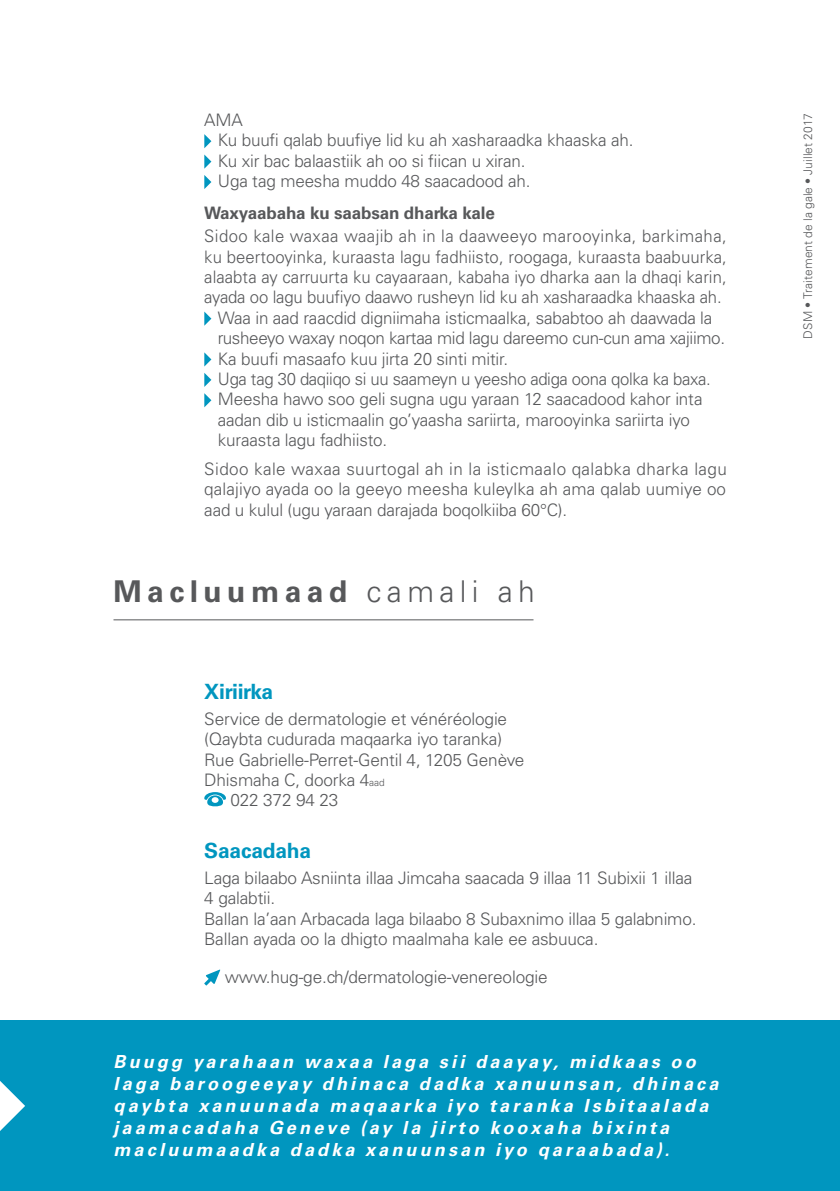
<style>
.page{position:relative;width:840px;height:1191px;background:#fff}
.page>*{position:absolute;margin:0;border:0;box-sizing:border-box;transform-origin:0 0}
.t1{font:700 30px "Univers LT Std";letter-spacing:.18em;color:#57585a}
.t2{font:700 21px "Univers LT Std";letter-spacing:-.01em;color:#0096bf}
.t3{font:italic 700 18px/22px "Univers LT Std";letter-spacing:.175em;color:#fff}
.t4{font:300 17.2px/20.4px "Univers LT Std";letter-spacing:-.01em;color:#57585a}
.t5{font:300 17.2px "Univers LT Std";letter-spacing:.025em;color:#57585a}
.t6{font:700 17.2px "Univers LT Std";letter-spacing:-.01em;color:#57585a}
.t7{font:300 12px "Univers LT Std";letter-spacing:.01em;color:#57585a}
.s1{font-weight:300}
.s2{font-size:10px}
</style>
<div class="page">
<svg style="left:204px;top:134px;width:7px;height:14px"></svg>
<svg style="left:204px;top:154px;width:7px;height:15px"></svg>
<svg style="left:204px;top:175px;width:7px;height:14px"></svg>
<svg style="left:204px;top:311px;width:7px;height:15px"></svg>
<svg style="left:204px;top:352px;width:7px;height:14px"></svg>
<svg style="left:204px;top:373px;width:7px;height:14px"></svg>
<svg style="left:204px;top:393px;width:7px;height:14px"></svg>
<svg style="left:204px;top:792px;width:22px;height:14px"></svg>
<svg style="left:204px;top:969px;width:16px;height:16px"></svg>
<div style="left:0;top:1020px;width:839px;height:171px;background:#0096bf"></div>
<svg style="left:0;top:1081px;width:25px;height:50px"></svg>
<hr style="left:113px;top:619px;width:420px;height:1px;background:#57585a">
<p class="t4" style="left:218px;top:110px;width:417px;text-indent:-14px">AMA<br>Ku buufi qalab buufiye lid ku ah xasharaadka khaaska ah.<br>Ku xir bac balaastiik ah oo si fiican u xiran.<br>Uga tag meesha muddo 48 saacadood ah.</p>
<p class="t6" style="left:204px;top:203px;width:292px">Waxyaabaha ku saabsan dharka kale</p>
<p class="t5" style="left:204px;top:226px;width:523px">Sidoo kale waxaa waajib ah in la daaweeyo marooyinka, barkimaha,</p>
<p class="t4" style="left:204px;top:246px;width:523px">ku beertooyinka, kuraasta lagu fadhiisto, roogaga, kuraasta baabuurka,</p>
<p class="t4" style="left:204px;top:267px;width:523px">alaabta ay carruurta ku cayaaraan, kabaha iyo dharka aan la dhaqi karin,</p>
<p class="t4" style="left:204px;top:287px;width:518px">ayada oo lagu buufiyo daawo rusheyn lid ku ah xasharaadka khaaska ah.</p>
<p class="t4" style="left:218px;top:307px;width:495px">Waa in aad raacdid digniimaha isticmaalka, sababtoo ah daawada la</p>
<p class="t4" style="left:218px;top:328px;width:508px">rusheeyo waxay noqon kartaa mid lagu dareemo cun-cun ama xajiimo.</p>
<p class="t4" style="left:218px;top:348px;width:291px">Ka buufi masaafo kuu jirta 20 sinti mitir.</p>
<p class="t4" style="left:218px;top:369px;width:494px">Uga tag 30 daqiiqo si uu saameyn u yeesho adiga oona qolka ka baxa.</p>
<p class="t4" style="left:218px;top:389px;width:486px">Meesha hawo soo geli sugna ugu yaraan 12 saacadood kahor inta</p>
<p class="t4" style="left:218px;top:409px;width:473px">aadan dib u isticmaalin go’yaasha sariirta, marooyinka sariirta iyo</p>
<p class="t4" style="left:218px;top:430px;width:171px">kuraasta lagu fadhiisto.</p>
<p class="t4" style="left:204px;top:459px;width:523px;text-align:justify">Sidoo kale waxaa suurtogal ah in la isticmaalo qalabka dharka lagu qalajiyo ayada oo la geeyo meesha kuleylka ah ama qalab uumiye oo aad u kulul (ugu yaraan darajada boqolkiiba 60°C).</p>
<h1 class="t1" style="left:113px;top:574px;width:422px">Macluumaad <span class="s1">camali ah</span></h1>
<p class="t2" style="left:204px;top:679px;width:70px">Xiriirka</p>
<p class="t4" style="left:204px;top:708px;width:304px">Service de dermatologie et vénéréologie</p>
<p class="t4" style="left:204px;top:729px;width:299px">(Qaybta cudurada maqaarka iyo taranka)</p>
<p class="t4" style="left:204px;top:749px;width:321px">Rue Gabrielle-Perret-Gentil 4, 1205 Genève</p>
<p class="t4" style="left:204px;top:769px;width:182px">Dhismaha C, doorka 4<span class="s2">aad</span></p>
<p class="t4" style="left:230px;top:790px;width:109px">022 372 94 23</p>
<p class="t2" style="left:204px;top:838px;width:108px">Saacadaha</p>
<p class="t4" style="left:204px;top:867px;width:493px">Laga bilaabo Asniinta illaa Jimcaha saacada 9 illaa 11 Subixii 1 illaa 4 galabtii.<br>Ballan la’aan Arbacada laga bilaabo 8 Subaxnimo illaa 5 galabnimo.<br>Ballan ayada oo la dhigto maalmaha kale ee asbuuca.</p>
<p class="t4" style="left:224px;top:966px;width:324px">www.hug-ge.ch/dermatologie-venereologie</p>
<p class="t3" style="left:113px;top:1051px;width:606px">Buugg yarahaan waxaa laga sii daayay, midkaas oo laga baroogeeyay dhinaca dadka xanuunsan, dhinaca qaybta xanuunada maqaarka iyo taranka Isbitaalada jaamacadaha Geneve (ay la jirto kooxaha bixinta macluumaadka dadka xanuunsan iyo qaraabada).</p>
<p class="t7" style="left:800px;top:339px;width:227px;rotate:-90deg">DSM • Traitement de la gale • Juillet 2017</p>
</div>
